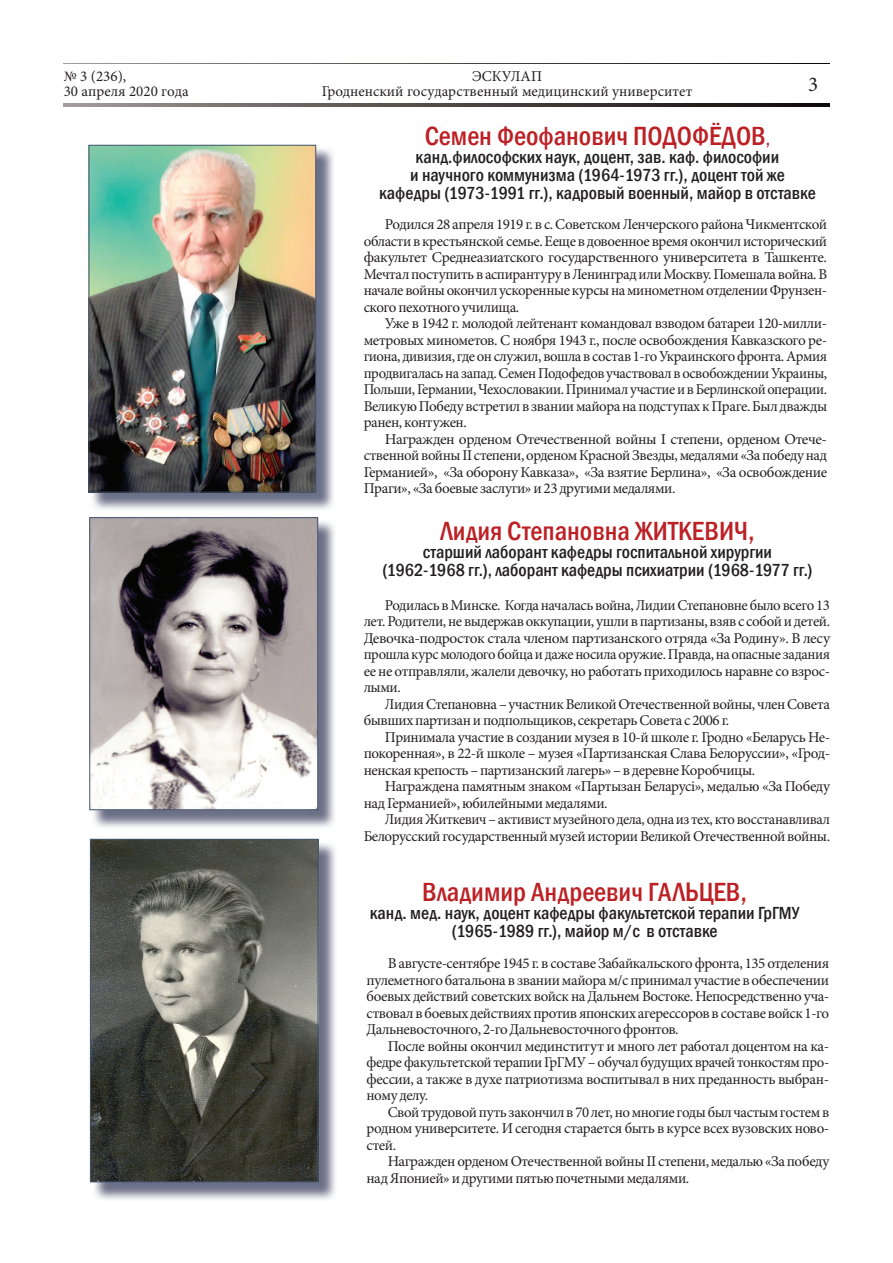
<style>
.page{position:relative;width:893px;height:1263px;background:#fff}
.page>*{position:absolute;margin:0;border:0;box-sizing:border-box;transform-origin:0 0}
.t1{font:500 condensed 27px "Franklin Gothic";color:#bc2024}
.t2{font:21px "Minion Pro";color:#231f20}
.t3{font:500 condensed 18px/18px "Franklin Gothic";color:#231f20;text-align:center}
.t4{font:15px/16.5px "Minion Pro";letter-spacing:-.03em;color:#231f20;text-align:justify}
.t5{font:15px/15px "Minion Pro";color:#231f20}
.s1{font-size:18px}
</style>
<div class="page">
<svg style="left:64px;top:104px;width:765px;height:3px"></svg>
<img style="left:93px;top:842px;width:243px;height:358px">
<img style="left:92px;top:841px;width:224px;height:339px">
<div style="left:90px;top:839px;width:228px;height:343px;border:1px solid #43546e"></div>
<img style="left:92px;top:520px;width:243px;height:307px">
<img style="left:92px;top:520px;width:224px;height:288px">
<div style="left:90px;top:518px;width:228px;height:292px;border:1px solid #43546e"></div>
<img style="left:91px;top:147px;width:243px;height:363px">
<img style="left:91px;top:147px;width:223px;height:343px">
<div style="left:89px;top:145px;width:227px;height:347px;border:1px solid #43546e"></div>
<p class="t5" style="left:64px;top:69px;width:126px">№ 3 (236),<br>30 апреля 2020 года</p>
<p class="t5" style="left:322px;top:69px;width:372px;text-align:center">ЭСКУЛАП<br>Гродненский государственный медицинский университет</p>
<h2 class="t2" style="left:808px;top:70px;width:12px">3</h2>
<h1 class="t1" style="left:425px;top:119px;width:347px">Семен Феофанович ПОДОФЁДОВ<span class="s1">,</span></h1>
<p class="t3" style="left:379px;top:148px;width:438px">канд.философских наук, доцент, зав. каф. философии<br>и научного коммунизма (1964-1973 гг.), доцент той же кафедры (1973-1991 гг.), кадровый военный, майор в отставке</p>
<p class="t4" style="left:364px;top:216px;width:465px;text-indent:21px">Родился 28 апреля 1919 г. в с. Советском Ленчерского района Чикментской области в крестьянской семье. Ееще в довоенное время окончил исторический факультет Среднеазиатского государственного университета в Ташкенте.<br>Мечтал поступить в аспирантуру в Ленинград или Москву. Помешала война. В начале войны окончил ускоренные курсы на минометном отделении Фрунзен&shy;ского пехотного училища.</p>
<p class="t4" style="left:364px;top:315px;width:465px;text-indent:21px">Уже в 1942 г. молодой лейтенант командовал взводом батареи 120-милли&shy;метровых минометов. С ноября 1943 г., после освобождения Кавказского ре&shy;гиона, дивизия, где он служил, вошла в состав 1-го Украинского фронта. Армия продвигалась на запад. Семен Подофедов участвовал в освобождении Украины, Польши, Германии, Чехословакии. Принимал участие и в Берлинской операции.<br>Великую Победу встретил в звании майора на подступах к Праге. Был дважды ранен, контужен.</p>
<p class="t4" style="left:364px;top:431px;width:465px;text-indent:21px">Награжден орденом Отечественной войны I степени, орденом Отече&shy;ственной войны II степени, орденом Красной Звезды, медалями «За победу над Германией», «За оборону Кавказа», «За взятие Берлина», «За освобождение Праги», «За боевые заслуги» и 23 другими медалями.</p>
<h1 class="t1" style="left:440px;top:513px;width:316px">Лидия Степановна ЖИТКЕВИЧ,</h1>
<p class="t3" style="left:382px;top:543px;width:432px">старший лаборант кафедры госпитальной хирургии (1962-1968 гг.), лаборант кафедры психиатрии (1968-1977 гг.)</p>
<p class="t4" style="left:364px;top:597px;width:468px;text-indent:21px">Родилась в Минске. Когда началась война, Лидии Степановне было всего 13 лет. Родители, не выдержав оккупации, ушли в партизаны, взяв с собой и детей.<br>Девочка-подросток стала членом партизанского отряда «За Родину». В лесу прошла курс молодого бойца и даже носила оружие. Правда, на опасные задания ее не отправляли, жалели девочку, но работать приходилось наравне со взрос&shy;лыми.</p>
<p class="t4" style="left:364px;top:696px;width:468px;text-indent:21px">Лидия Степановна – участник Великой Отечественной войны, член Совета бывших партизан и подпольщиков, секретарь Совета с 2006 г.</p>
<p class="t4" style="left:364px;top:729px;width:468px;text-indent:21px">Принимала участие в создании музея в 10-й школе г. Гродно «Беларусь Не&shy;покоренная», в 22-й школе – музея «Партизанская Слава Белоруссии», «Грод&shy;ненская крепость – партизанский лагерь» – в деревне Коробчицы.</p>
<p class="t4" style="left:364px;top:778px;width:468px;text-indent:21px">Награждена памятным знаком «Партызан Беларусі», медалью «За Победу над Германией», юбилейными медалями.</p>
<p class="t4" style="left:364px;top:811px;width:468px;text-align:right">Лидия Житкевич – активист музейного дела, одна из тех, кто восстанавливал<br>Белорусский государственный музей истории Великой Отечественной войны.</p>
<h1 class="t1" style="left:422px;top:874px;width:326px">Владимир Андреевич ГАЛЬЦЕВ,</h1>
<p class="t3" style="left:370px;top:904px;width:431px">канд. мед. наук, доцент кафедры факультетской терапии ГрГМУ (1965-1989 гг.), майор м/с в отставке</p>
<p class="t4" style="left:367px;top:955px;width:464px;text-indent:21px">В августе-сентябре 1945 г. в составе Забайкальского фронта, 135 отделения пулеметного батальона в звании майора м/с принимал участие в обеспечении боевых действий советских войск на Дальнем Востоке. Непосредственно уча&shy;ствовал в боевых действиях против японских агерессоров в составе войск 1-го Дальневосточного, 2-го Дальневосточного фронтов.</p>
<p class="t4" style="left:367px;top:1037px;width:464px;text-indent:21px">После войны окончил мединститут и много лет работал доцентом на ка&shy;федре факультетской терапии ГрГМУ – обучал будущих врачей тонкостям про&shy;фессии, а также в духе патриотизма воспитывал в них преданность выбран&shy;ному делу.</p>
<p class="t4" style="left:367px;top:1103px;width:464px;text-indent:21px">Свой трудовой путь закончил в 70 лет, но многие годы был частым гостем в родном университете. И сегодня старается быть в курсе всех вузовских ново&shy;стей.</p>
<p class="t4" style="left:367px;top:1153px;width:464px;text-indent:21px">Награжден орденом Отечественной войны II степени, медалью «За победу над Японией» и другими пятью почетными медалями.</p>
</div>
